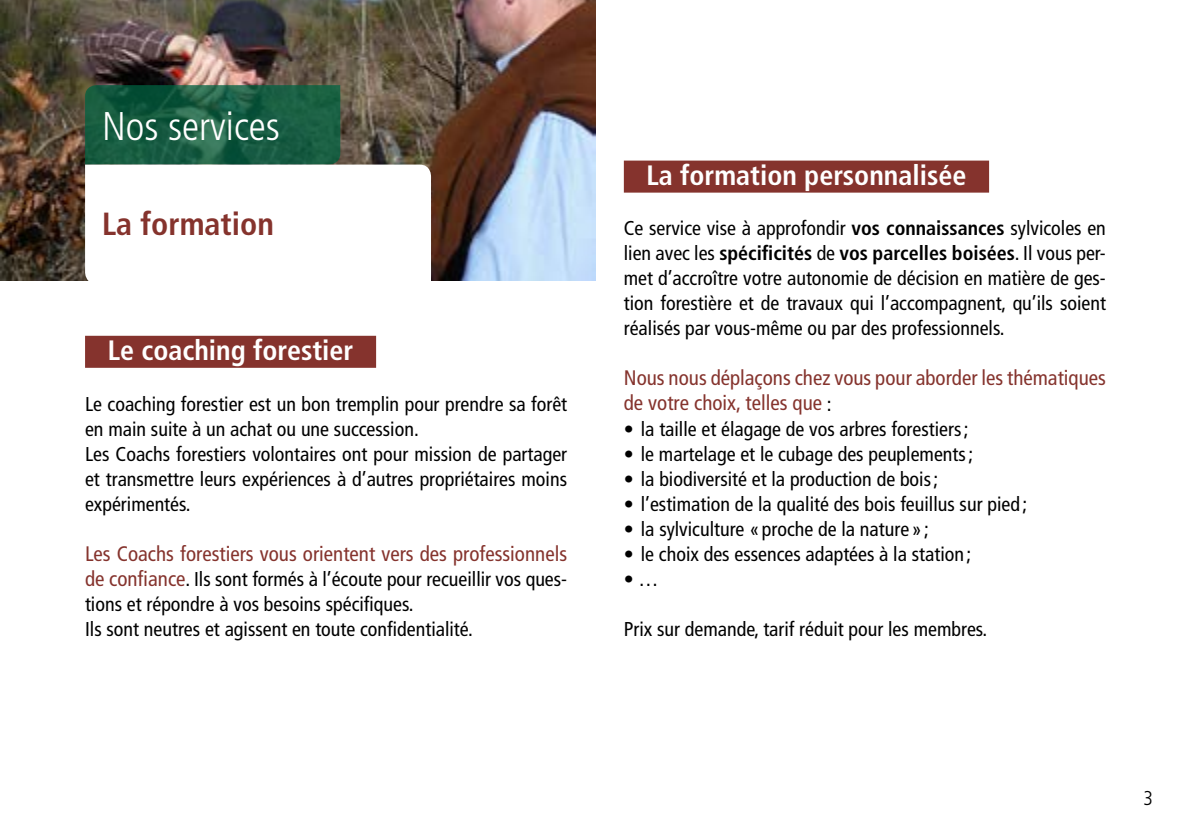
<style>
.page{position:relative;width:1191px;height:840px;background:#fff}
.page>*{position:absolute;margin:0;border:0;box-sizing:border-box;transform-origin:0 0}
.t1{font:300 condensed 40px "Frutiger LT Std";color:#fff}
.t2{font:700 condensed 32px "Frutiger LT Std";color:#85332d}
.t3{font:700 condensed 28px "Frutiger LT Std";color:#fff}
.t4{font:condensed 21px/25px "Frutiger LT Std";color:#85332d}
.t5{font:condensed 20px/25px "Frutiger LT Std";color:#000}
.t6{font:300 condensed 20px "Frutiger LT Std";color:#000}
.s1{font-size:21px;color:#85332d}
.s2{font-weight:700}
.s3{font-size:20px;color:#000}
</style>
<div class="page">
<img style="left:0;top:0;width:595px;height:280px">
<svg style="left:85px;top:85px;width:255px;height:79px;background:#195d42"></svg>
<div style="left:85px;top:335px;width:291px;height:32px;background:#85332d"></div>
<div style="left:624px;top:160px;width:365px;height:32px;background:#85332d"></div>
<svg style="left:85px;top:164px;width:346px;height:117px"></svg>
<h1 class="t1" style="left:102px;top:103px;width:179px">Nos services</h1>
<h2 class="t2" style="left:102px;top:205px;width:173px">La formation</h2>
<h3 class="t3" style="left:108px;top:334px;width:247px">Le coaching forestier</h3>
<p class="t5" style="left:85px;top:391px;width:483px">Le coaching forestier est un bon tremplin pour prendre sa forêt en main suite à un achat ou une succession.<br>Les Coachs forestiers volontaires ont pour mission de partager et transmettre leurs expériences à d’autres propriétaires moins expérimentés.</p>
<p class="t4" style="left:85px;top:540px;width:483px">Les Coachs forestiers vous orientent vers des professionnels</p>
<p class="t5" style="left:85px;top:566px;width:483px"><span class="s1">de confiance</span>. Ils sont formés à l’écoute pour recueillir vos ques&shy;tions et répondre à vos besoins spécifiques.<br>Ils sont neutres et agissent en toute confidentialité.</p>
<h3 class="t3" style="left:646px;top:159px;width:321px">La formation personnalisée</h3>
<p class="t5" style="left:624px;top:216px;width:483px;text-align:justify">Ce service vise à approfondir <span class="s2">vos connaissances</span> sylvicoles en lien avec les <span class="s2">spécificités</span> de <span class="s2">vos parcelles boisées</span>. Il vous per&shy;met d’accroître votre autonomie de décision en matière de ges&shy;tion forestière et de travaux qui l’accompagnent, qu’ils soient réalisés par vous-même ou par des professionnels.</p>
<p class="t4" style="left:624px;top:365px;width:483px">Nous nous déplaçons chez vous pour aborder les thématiques de votre choix, telles que <span class="s3">:</span></p>
<p class="t5" style="left:624px;top:416px;width:346px">• la taille et élagage de vos arbres forestiers;</p>
<p class="t5" style="left:624px;top:441px;width:351px">• le martelage et le cubage des peuplements;</p>
<p class="t5" style="left:624px;top:466px;width:316px">• la biodiversité et la production de bois;</p>
<p class="t5" style="left:624px;top:491px;width:405px">• l’estimation de la qualité des bois feuillus sur pied ;</p>
<p class="t5" style="left:624px;top:516px;width:307px">• la sylviculture « proche de la nature »;</p>
<p class="t5" style="left:624px;top:541px;width:349px">• le choix des essences adaptées à la station ;</p>
<p class="t5" style="left:624px;top:566px;width:36px">• …</p>
<p class="t5" style="left:624px;top:616px;width:365px">Prix sur demande, tarif réduit pour les membres.</p>
<p class="t6" style="left:1143px;top:786px;width:11px">3</p>
</div>
